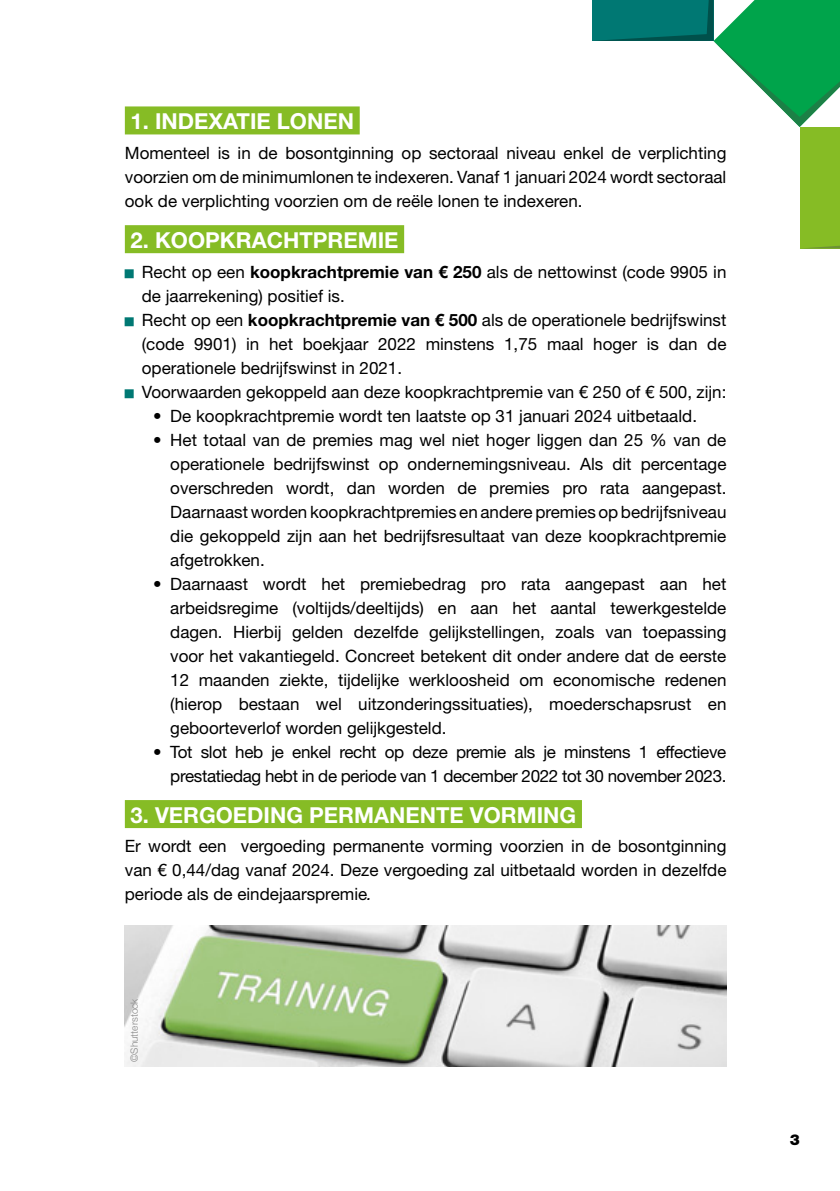
<style>
.page{position:relative;width:840px;height:1191px;background:#fff}
.page>*{position:absolute;margin:0;border:0;box-sizing:border-box;transform-origin:0 0}
.t1{font:700 22px "Helvetica Neue LT Pro";color:#fff}
.t2{font:17px/24px "Helvetica Neue LT Pro";color:#000;text-align:justify}
.t3{font:17px/24px "Helvetica Neue LT Pro";letter-spacing:-.02em;color:#000;text-align:right}
.t4{font:900 15px "Helvetica Neue LT Std";color:#000}
.t5{font:300 10px "Helvetica Neue LT Pro";color:#878787}
.t6{font:7.6px "Helvetica Neue";color:#007873;scale:1.19 1}
.s1{font-weight:700}
.s2{font-style:italic}
</style>
<div class="page">
<svg style="left:592px;top:0;width:247px;height:248px"></svg>
<hr style="left:0;top:0;width:1px;height:1191px;background:#86bc25">
<div style="left:125px;top:106px;width:234px;height:28px;background:#86bc25"></div>
<div style="left:125px;top:225px;width:279px;height:28px;background:#86bc25"></div>
<div style="left:125px;top:800px;width:456px;height:28px;background:#86bc25"></div>
<img style="left:125px;top:925px;width:601px;height:141px">
<p class="t1" style="left:130px;top:108px;width:225px">1. INDEXATIE LONEN</p>
<p class="t2" style="left:125px;top:140px;width:602px">Momenteel is in de bosontginning op sectoraal niveau enkel de verplichting voorzien om de minimumlonen te indexeren. Vanaf 1 januari 2024 wordt sectoraal ook de verplichting voorzien om de reële lonen te indexeren.</p>
<p class="t1" style="left:130px;top:226px;width:269px">2. KOOPKRACHTPREMIE</p>
<p class="t6" style="left:125px;top:267px;width:9px">█</p>
<p class="t2" style="left:142px;top:259px;width:586px">Recht op een <span class="s1">koopkrachtpremie van € 250</span> als de nettowinst (code 9905 in de jaarrekening) positief is.</p>
<p class="t6" style="left:125px;top:315px;width:9px">█</p>
<p class="t2" style="left:142px;top:307px;width:585px">Recht op een <span class="s1">koopkrachtpremie van € 500</span> als de operationele bedrijfswinst (code 9901) in het boekjaar 2022 minstens 1,75 maal hoger is dan de operationele bedrijfswinst in 2021.</p>
<p class="t6" style="left:125px;top:387px;width:9px">█</p>
<p class="t2" style="left:142px;top:379px;width:585px">Voorwaarden gekoppeld aan deze koopkrachtpremie van € 250 of € 500, zijn:</p>
<p class="t2" style="left:153px;top:403px;width:545px">• De koopkrachtpremie wordt ten laatste op 31 januari 2024 uitbetaald.</p>
<p class="t2" style="left:170px;top:427px;width:557px;text-indent:-17px">• Het totaal van de premies mag wel niet hoger liggen dan 25 % van de operationele bedrijfswinst op ondernemingsniveau. Als dit percentage overschreden wordt, dan worden de premies pro rata aangepast.<br>Daarnaast worden koopkrachtpremies en andere premies op bedrijfsniveau die gekoppeld zijn aan het bedrijfsresultaat van deze koopkrachtpremie afgetrokken.</p>
<p class="t2" style="left:170px;top:571px;width:557px;text-indent:-17px">• Daarnaast wordt het premiebedrag pro rata aangepast aan het arbeidsregime (voltijds/deeltijds) en aan het aantal tewerkgestelde dagen. Hierbij gelden dezelfde gelijkstellingen, zoals van toepassing voor het vakantiegeld. Concreet betekent dit onder andere dat de eerste 12 maanden ziekte, tijdelijke werkloosheid om economische redenen (hierop bestaan wel uitzonderingssituaties), moederschapsrust en geboorteverlof worden gelijkgesteld.</p>
<p class="t3" style="left:153px;top:739px;width:574px">• Tot slot heb je enkel recht op deze premie als je minstens 1 effectieve prestatiedag hebt in de periode van 1 december 2022 tot 30 november 2023.</p>
<p class="t1" style="left:130px;top:801px;width:447px">3. VERGOEDING PERMANENTE VORMING</p>
<p class="t2" style="left:125px;top:834px;width:603px">Er wordt een vergoeding permanente vorming voorzien in de bosontginning van € 0,44/dag vanaf 2024. Deze vergoeding zal uitbetaald worden in dezelfde periode als de eindejaarspremie<span class="s2">.</span></p>
<p class="t5" style="left:128px;top:1061px;width:64px;rotate:-90deg">©Shutterstock</p>
<p class="t4" style="left:789px;top:1130px;width:12px">3</p>
</div>
